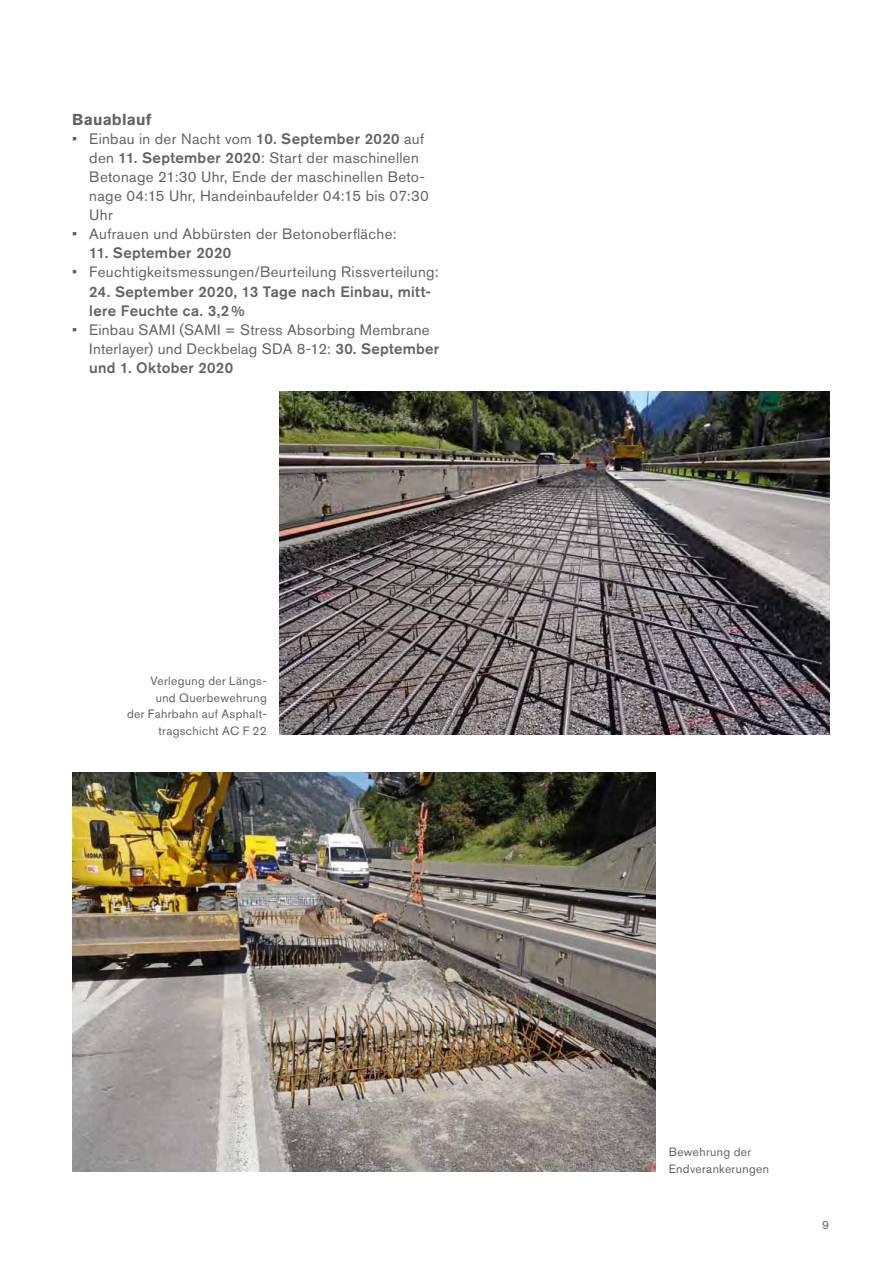
<style>
.page{position:relative;width:893px;height:1263px;background:#fff}
.page>*{position:absolute;margin:0;border:0;box-sizing:border-box;transform-origin:0 0}
.t1{font:700 15.75px "Akzidenz Grotesk BE";letter-spacing:.01em;color:#626463}
.t2{font:15px/19px "Akzidenz Grotesk BE";letter-spacing:.02em;color:#626463}
.t3{font:500 15px/19px "Akzidenz Grotesk BE";letter-spacing:.025em;color:#626463}
.t4{font:12px/16.5px "Akzidenz Grotesk BE";letter-spacing:.03em;color:#626463;text-align:right}
.s1{font-weight:500}
</style>
<div class="page">
<img style="left:280px;top:392px;width:549px;height:343px">
<img style="left:72px;top:773px;width:584px;height:399px">
<p class="t1" style="left:72px;top:114px;width:81px">Bauablauf</p>
<p class="t2" style="left:89px;top:131px;width:341px;text-indent:-17px">• Einbau in der Nacht vom <span class="s1">10. September 2020</span> auf den <span class="s1">11. September 2020</span>: Start der maschinellen Betonage 21:30 Uhr, Ende der maschinellen Beto&shy;nage 04:15 Uhr, Handeinbaufelder 04:15 bis 07:30<br>Uhr</p>
<p class="t2" style="left:72px;top:226px;width:326px">• Aufrauen und Abbürsten der Betonoberfläche:</p>
<p class="t3" style="left:89px;top:245px;width:143px">11. September 2020</p>
<p class="t2" style="left:72px;top:264px;width:368px">• Feuchtigkeitsmessungen/Beurteilung Rissverteilung:</p>
<p class="t3" style="left:89px;top:283px;width:343px">24. September 2020, 13 Tage nach Einbau, mitt&shy;lere Feuchte ca. 3,2%</p>
<p class="t2" style="left:89px;top:321px;width:351px;text-indent:-17px">• Einbau SAMI (SAMI = Stress Absorbing Membrane<br>Interlayer) und Deckbelag SDA 8-12: <span class="s1">30. September und 1. Oktober 2020</span></p>
<p class="t4" style="left:127px;top:674px;width:141px">Verlegung der Längs-<br>und Querbewehrung<br>der Fahrbahn auf Asphalt&shy;tragschicht AC F 22</p>
<p class="t4" style="left:669px;top:1145px;width:102px;text-align:left">Bewehrung der<br>Endverankerungen</p>
<p class="t4" style="left:822px;top:1218px;width:8px">9</p>
</div>
